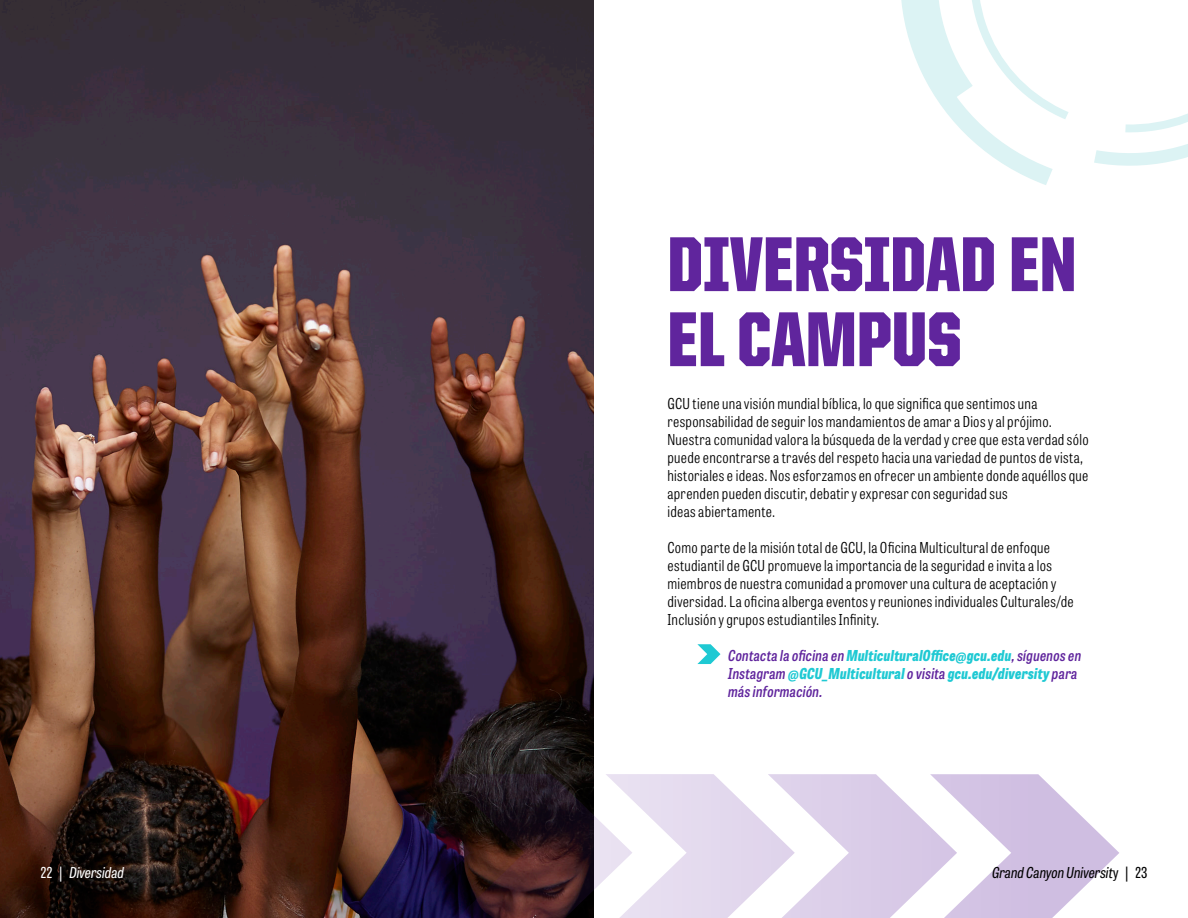
<style>
.page{position:relative;width:1188px;height:918px;background:#fff}
.page>*{position:absolute;margin:0;border:0;box-sizing:border-box;transform-origin:0 0}
.t1{font:900 78px/75px "United Sans Cond";color:#60259d}
.t2{font:300 15px/18px "Tablet Gothic Condensed";letter-spacing:.02em;color:#000}
.t3{font:italic 600 15px/18px "Tablet Gothic Condensed";letter-spacing:.015em;color:#60259d}
.t4{font:italic 15px "Tablet Gothic Condensed";color:#000}
.t5{font:italic 15px "Tablet Gothic Condensed";color:#fff}
.s1{font-weight:800;color:#1fc9d3}
.s2{font-style:normal}
</style>
<div class="page">
<img style="left:0;top:0;width:594px;height:918px">
<svg style="left:697px;top:644px;width:23px;height:20px"></svg>
<svg style="left:281px;top:774px;width:838px;height:144px"></svg>
<svg style="left:901px;top:0;width:168px;height:185px"></svg>
<svg style="left:1094px;top:113px;width:94px;height:53px"></svg>
<h1 class="t1" style="left:667px;top:226px;width:411px">DIVERSIDAD EN<br>EL CAMPUS</h1>
<p class="t2" style="left:667px;top:394px;width:423px">GCU tiene una visión mundial bíblica, lo que significa que sentimos una responsabilidad de seguir los mandamientos de amar a Dios y al prójimo.<br>Nuestra comunidad valora la búsqueda de la verdad y cree que esta verdad sólo puede encontrarse a través del respeto hacia una variedad de puntos de vista, historiales e ideas. Nos esforzamos en ofrecer un ambiente donde aquéllos que aprenden pueden discutir, debatir y expresar con seguridad sus<br>ideas abiertamente.</p>
<p class="t2" style="left:667px;top:538px;width:408px">Como parte de la misión total de GCU, la Oficina Multicultural de enfoque estudiantil de GCU promueve la importancia de la seguridad e invita a los miembros de nuestra comunidad a promover una cultura de aceptación y diversidad. La oficina alberga eventos y reuniones individuales Culturales/de Inclusión y grupos estudiantiles Infinity.</p>
<p class="t3" style="left:728px;top:645px;width:355px">Contacta la oficina en <span class="s1">MulticulturalOffice@gcu.edu</span>, síguenos en<br>Instagram <span class="s1">@GCU_Multicultural</span> o visita <span class="s1">gcu.edu/diversity</span> para más información.</p>
<p class="t5" style="left:40px;top:861px;width:85px"><span class="s2">22 |</span> Diversidad</p>
<p class="t4" style="left:992px;top:861px;width:157px">Grand Canyon Universit<span class="s2">y | 23</span></p>
</div>
